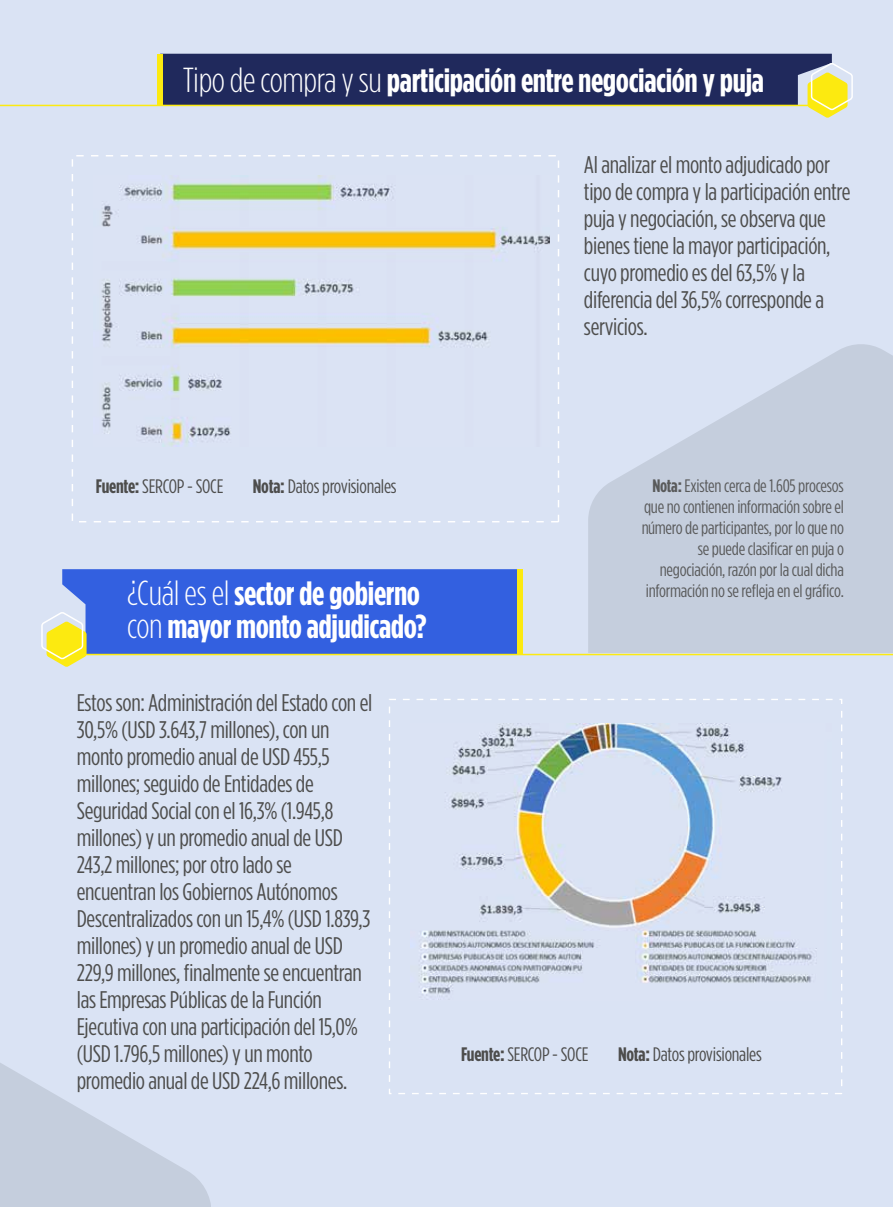
<style>
.page{position:relative;width:893px;height:1207px;background:#fff}
.page>*{position:absolute;margin:0;border:0;box-sizing:border-box;transform-origin:0 0}
.t1{font:700 33.45px/33px "Gotham Cond";letter-spacing:-.01em;color:#fff;scale:1.05 1}
.t2{font:24px/27px "Gotham Cond";letter-spacing:-.01em;color:#4d4d4c;scale:1.05 1}
.t3{font:19.5px "Gotham Cond";letter-spacing:-.01em;color:#4d4d4c;scale:1.05 1}
.t4{font:18px/21px "Gotham Cond";letter-spacing:-.01em;color:#4d4d4c;text-align:right;scale:1.05 1}
.s1{font-weight:300;font-size:34.65px}
.s2{font-weight:700}
</style>
<div class="page">
<div style="left:0;top:0;width:893px;height:1206px;background:#dae3f4"></div>
<div style="left:72px;top:155px;width:487px;height:367px;background:#dae3f4;border:1px dashed #fff"></div>
<img style="left:101px;top:175px;width:449px;height:271px">
<hr style="left:72px;top:653px;width:821px;height:2px;background:#fcea10">
<img style="left:419px;top:723px;width:398px;height:272px">
<svg style="left:41px;top:569px;width:481px;height:98px"></svg>
<div style="left:517px;top:569px;width:5px;height:85px;background:#fcea10"></div>
<hr style="left:0;top:105px;width:822px;height:1px;background:#fcea10">
<svg style="left:160px;top:54px;width:693px;height:64px"></svg>
<div style="left:158px;top:54px;width:5px;height:51px;background:#fcea10"></div>
<svg style="left:588px;top:344px;width:305px;height:308px;fill:#c5cedd"></svg>
<svg style="left:0;top:1063px;width:210px;height:143px"></svg>
<h1 class="t1" style="left:183px;top:64px;width:555px"><span class="s1">Tipo de compra y su</span> participación entre negociación y puja</h1>
<p class="t2" style="left:584px;top:150px;width:255px">Al analizar el monto adjudicado por tipo de compra y la participación entre puja y negociación, se observa que bienes tiene la mayor participación, cuyo promedio es del 63,5% y la diferencia del 36,5% corresponde a servicios.</p>
<p class="t3" style="left:96px;top:474px;width:123px"><span class="s2">Fuente:</span> SERCOP - SOCE</p>
<p class="t3" style="left:253px;top:474px;width:138px"><span class="s2">Nota:</span> Datos provisionales</p>
<h1 class="t1" style="left:127px;top:577px;width:287px"><span class="s1">¿Cuál es el</span> sector de gobierno <span class="s1">con</span> mayor monto adjudicado?</h1>
<p class="t2" style="left:77px;top:688px;width:283px">Estos son: Administración del Estado con el 30,5% (USD 3.643,7 millones), con un monto promedio anual de USD 455,5 millones; seguido de Entidades de Seguridad Social con el 16,3% (1.945,8 millones) y un promedio anual de USD 243,2 millones; por otro lado se encuentran los Gobiernos Autónomos Descentralizados con un 15,4% (USD 1.839,3 millones) y un promedio anual de USD 229,9 millones, finalmente se encuentran las Empresas Públicas de la Función Ejecutiva con una participación del 15,0% (USD 1.796,5 millones) y un monto promedio anual de USD 224,6 millones.</p>
<p class="t4" style="left:641px;top:474px;width:194px"><span class="s2">Nota:</span> Existen cerca de 1.605 procesos que no contienen información sobre el número de participantes, por lo que no se puede clasificar en puja o negociación, razón por la cual dicha información no se refleja en el gráfico.</p>
<p class="t3" style="left:461px;top:1042px;width:123px"><span class="s2">Fuente:</span> SERCOP - SOCE</p>
<p class="t3" style="left:618px;top:1042px;width:138px"><span class="s2">Nota:</span> Datos provisionales</p>
</div>
